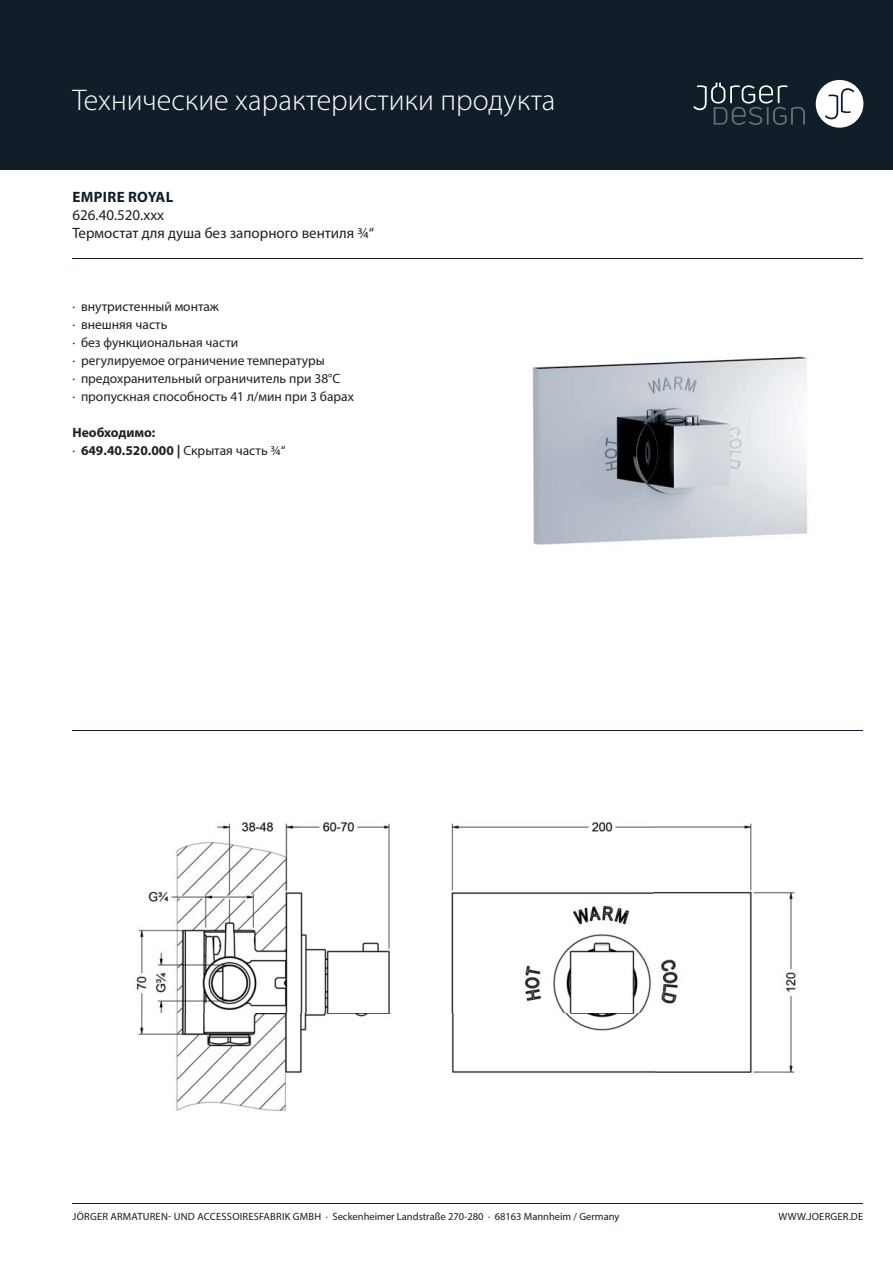
<style>
.page{position:relative;width:893px;height:1263px;background:#fff}
.page>*{position:absolute;margin:0;border:0;box-sizing:border-box;transform-origin:0 0}
.t1{font:300 30px "Myriad Pro";color:#fff}
.t2{font:15px "Myriad Pro";color:#231f20}
.t3{font:700 15px "Myriad Pro";letter-spacing:.02em;color:#111e29}
.t4{font:13.5px/18px "Myriad Pro";color:#231f20}
.t5{font:700 13.5px/18px "Myriad Pro";color:#231f20}
.t6{font:10.5px "Myriad Pro";letter-spacing:.005em;color:#111e29}
.s1{font-weight:400}
</style>
<div class="page">
<div style="left:0;top:0;width:893px;height:169px;background:#111e29"></div>
<div style="left:816px;top:80px;width:47px;height:48px;background:#fff;border-radius:50%"></div>
<svg style="left:825px;top:88px;width:29px;height:31px"></svg>
<svg style="left:693px;top:83px;width:112px;height:42px"></svg>
<hr style="left:72px;top:1203px;width:791px;height:1px;background:#111e29">
<hr style="left:72px;top:258px;width:791px;height:1px;background:#111e29">
<hr style="left:72px;top:730px;width:791px;height:1px;background:#111e29">
<img style="left:532px;top:356px;width:276px;height:189px">
<img style="left:136px;top:822px;width:661px;height:289px">
<h1 class="t1" style="left:72px;top:89px;width:484px">Технические характеристики продукта</h1>
<p class="t3" style="left:73px;top:191px;width:102px">EMPIRE ROYAL</p>
<p class="t2" style="left:72px;top:210px;width:93px">626.40.520.xxx</p>
<p class="t2" style="left:72px;top:227px;width:303px">Термостат для душа без запорного вентиля ¾“</p>
<p class="t4" style="left:72px;top:299px;width:283px">· внутристенный монтаж<br>· внешняя часть<br>· без функциональная части<br>· регулируемое ограничение температуры<br>· предохранительный ограничитель при 38°С<br>· пропускная способность 41 л/мин при 3 барах</p>
<p class="t5" style="left:72px;top:425px;width:215px">Необходимо:<br><span class="s1">·</span> 649.40.520.000 | <span class="s1">Скрытая часть ¾“</span></p>
<p class="t6" style="left:73px;top:1213px;width:548px">JÖRGER ARMATUREN- UND ACCESSOIRESFABRIK GMBH · Seckenheimer Landstraße 270-280 · 68163 Mannheim / Germany</p>
<p class="t6" style="left:778px;top:1213px;width:86px">WWW.JOERGER.DE</p>
</div>
